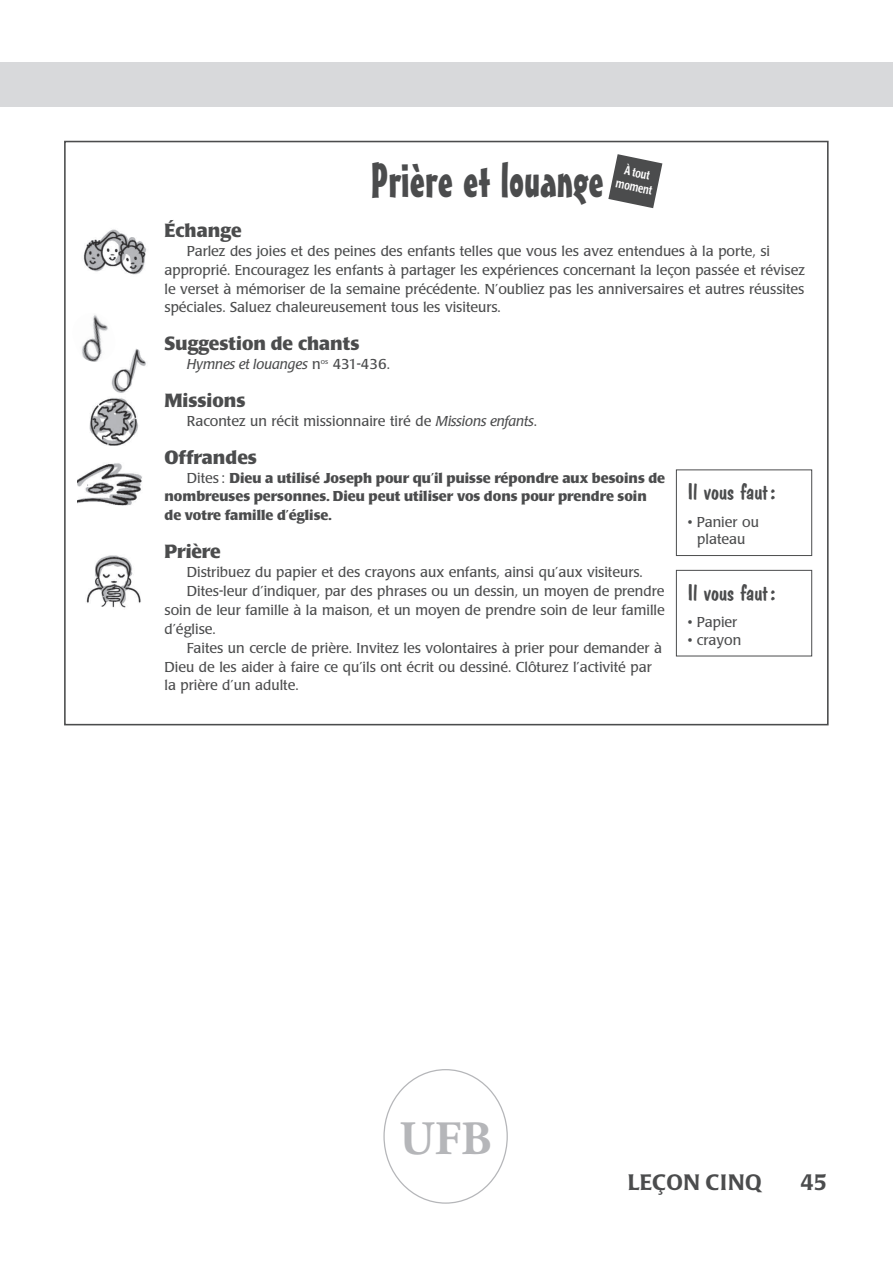
<style>
.page{position:relative;width:893px;height:1263px;background:#fff}
.page>*{position:absolute;margin:0;border:0;box-sizing:border-box;transform-origin:0 0}
.t1{font:700 47.85px "Adobe Garamond Pro";color:#b5b6b9}
.t2{font:47.25px "Mister Earl BT";color:#4b4c4d}
.t3{font:22.05px "Dom Casual D";color:#4b4c4d;scale:1.05 1}
.t4{font:500 22.05px "Poppl Laudatio";letter-spacing:.02em;color:#4b4c4d}
.t5{font:700 18.9px "Poppl Laudatio";color:#4b4c4d}
.t6{font:14.25px/18.9px "Poppl Laudatio";color:#4b4c4d}
.t7{font:700 14.25px/18.9px "Poppl Laudatio";color:#4b4c4d}
.t8{font:italic 14.25px "Poppl Laudatio";color:#4b4c4d}
.t9{font:500 12.15px/14.5px "Poppl Laudatio";color:#fff;text-align:center;scale:.74 1}
.s1{font-style:normal}
.s2{font-style:italic}
.s3{font-weight:400}
</style>
<div class="page">
<img style="left:83px;top:229px;width:64px;height:46px">
<img style="left:81px;top:315px;width:27px;height:47px">
<img style="left:89px;top:398px;width:49px;height:48px">
<img style="left:77px;top:463px;width:65px;height:43px">
<img style="left:86px;top:555px;width:55px;height:53px">
<img style="left:109px;top:347px;width:39px;height:50px;border-radius:20px">
<div style="left:0;top:62px;width:893px;height:45px;background:#d8d9db"></div>
<div style="left:676px;top:469px;width:136px;height:87px;border:1px solid #4b4c4d"></div>
<div style="left:676px;top:570px;width:136px;height:86px;border:1px solid #4b4c4d"></div>
<svg style="left:608px;top:154px;width:54px;height:54px"></svg>
<svg style="left:383px;top:1069px;width:125px;height:135px"></svg>
<h2 class="t2" style="left:371px;top:163px;width:235px">Prière et louange</h2>
<p class="t9" style="left:620px;top:163px;width:51px;rotate:12deg">À tout moment</p>
<h3 class="t5" style="left:164px;top:222px;width:79px">Échange</h3>
<p class="t6" style="left:164px;top:243px;width:642px;text-indent:22px">Parlez des joies et des peines des enfants telles que vous les avez entendues à la porte, si approprié. Encouragez les enfants à partager les expériences concernant la leçon passée et révisez le verset à mémoriser de la semaine précédente. N’oubliez pas les anniversaires et autres réussites spéciales. Saluez chaleureusement tous les visiteurs.</p>
<h3 class="t5" style="left:164px;top:336px;width:196px">Suggestion de chants</h3>
<p class="t8" style="left:187px;top:359px;width:205px">Hymnes et louanges <span class="s1">n</span><sup>os</sup> <span class="s1">431-436.</span></p>
<h3 class="t5" style="left:164px;top:393px;width:83px">Missions</h3>
<p class="t6" style="left:187px;top:413px;width:352px">Racontez un récit missionnaire tiré de <span class="s2">Missions enfants</span>.</p>
<h3 class="t5" style="left:164px;top:449px;width:94px">Offrandes</h3>
<p class="t7" style="left:164px;top:469px;width:502px;text-indent:22px"><span class="s3">Dites :</span> Dieu a utilisé Joseph pour qu’il puisse répondre aux besoins de nombreuses personnes. Dieu peut utiliser vos dons pour prendre soin de votre famille d’église.</p>
<h3 class="t5" style="left:164px;top:544px;width:58px">Prière</h3>
<p class="t6" style="left:187px;top:564px;width:457px">Distribuez du papier et des crayons aux enfants, ainsi qu’aux visiteurs.</p>
<p class="t6" style="left:187px;top:583px;width:479px">Dites-leur d’indiquer, par des phrases ou un dessin, un moyen de prendre</p>
<p class="t6" style="left:164px;top:602px;width:502px">soin de leur famille à la maison, et un moyen de prendre soin de leur famille</p>
<p class="t6" style="left:164px;top:621px;width:53px">d’église.</p>
<p class="t6" style="left:187px;top:640px;width:477px">Faites un cercle de prière. Invitez les volontaires à prier pour demander à</p>
<p class="t6" style="left:164px;top:659px;width:489px">Dieu de les aider à faire ce qu’ils ont écrit ou dessiné. Clôturez l’activité par</p>
<p class="t6" style="left:164px;top:677px;width:136px">la prière d’un adulte.</p>
<h3 class="t3" style="left:688px;top:479px;width:85px">Il vous faut :</h3>
<p class="t6" style="left:688px;top:514px;width:73px;line-height:17.4px;text-align:center">• Panier ou plateau</p>
<h3 class="t3" style="left:688px;top:580px;width:85px">Il vous faut :</h3>
<p class="t6" style="left:688px;top:614px;width:51px">• Papier</p>
<p class="t6" style="left:688px;top:632px;width:55px">• crayon</p>
<h1 class="t1" style="left:399px;top:1110px;width:94px">UFB</h1>
<h3 class="t4" style="left:628px;top:1173px;width:135px">LEÇON CINQ</h3>
<h3 class="t4" style="left:800px;top:1173px;width:28px">45</h3>
</div>
